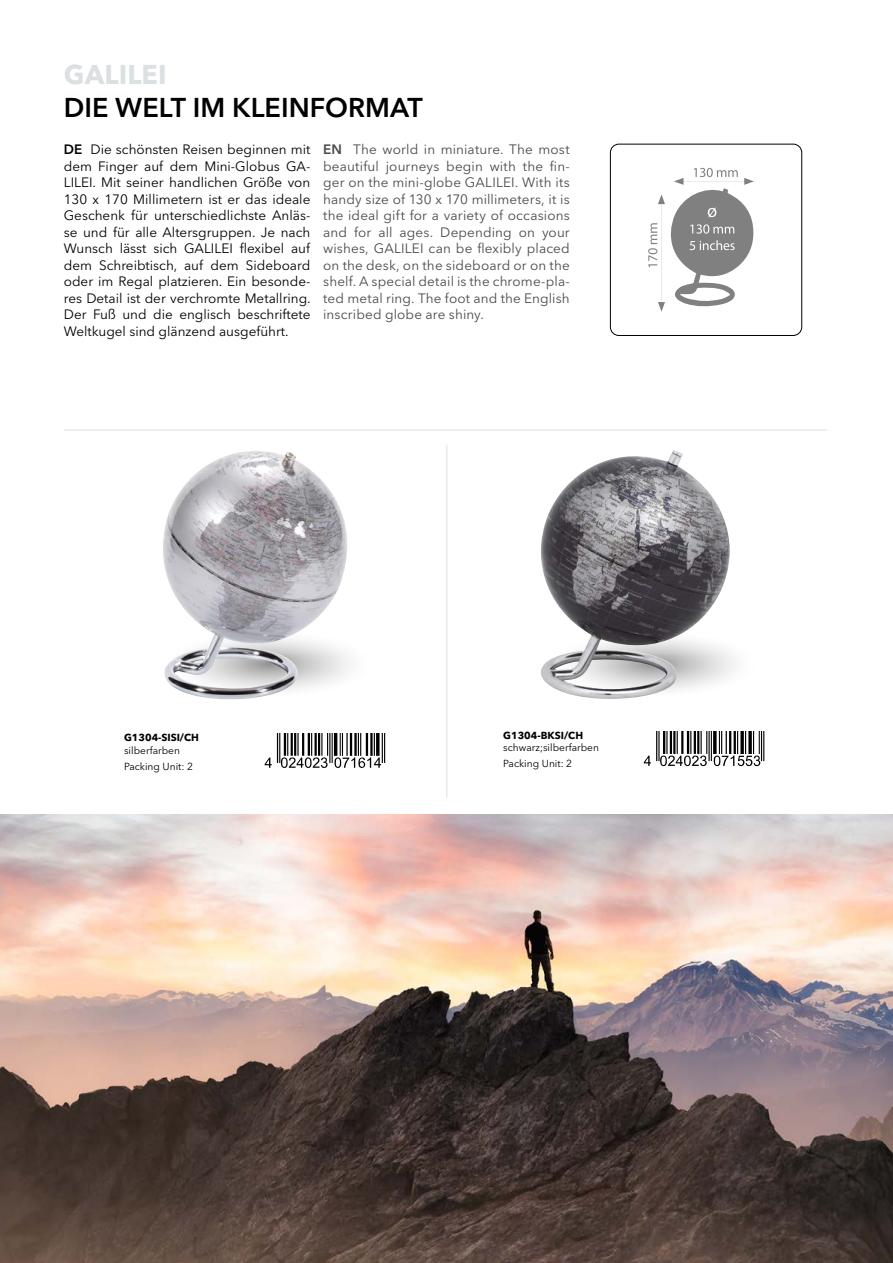
<style>
.page{position:relative;width:893px;height:1263px;background:#fff}
.page>*{position:absolute;margin:0;border:0;box-sizing:border-box;transform-origin:0 0}
.t1{font:96px "Code EAN Red";color:#000}
.t2{font:600 27px "Avenir Next LT Pro";color:#000}
.t3{font:700 27px "Avenir Next LT Pro";letter-spacing:.005em;color:#dbe0e3}
.t4{font:13.5px/16.5px "Avenir Next LT Pro";color:#000;text-align:justify}
.t5{font:13.5px/16.5px "Avenir Next LT Pro";letter-spacing:.01em;color:#4a4a49;text-align:justify}
.t6{font:10.2px/15.9px "Avenir Next LT Pro";color:#000}
.t7{font:700 10.2px "Avenir Next LT Pro";color:#000}
.s1{font-weight:600}
</style>
<div class="page">
<img style="left:541px;top:450px;width:194px;height:249px">
<img style="left:163px;top:451px;width:187px;height:249px">
<svg style="left:648px;top:168px;width:106px;height:144px"></svg>
<div style="left:610px;top:144px;width:192px;height:192px;border:1px solid #000;border-radius:9px"></div>
<img style="left:0;top:814px;width:893px;height:449px">
<hr style="left:446px;top:445px;width:1px;height:352px;background:#dae0e3">
<hr style="left:64px;top:430px;width:763px;height:1px;background:#dae0e3">
<h2 class="t3" style="left:64px;top:58px;width:104px">GALILEI</h2>
<h2 class="t2" style="left:64px;top:91px;width:360px">DIE WELT IM KLEINFORMAT</h2>
<p class="t4" style="left:64px;top:141px;width:248px"><span class="s1">DE</span> Die schönsten Reisen beginnen mit dem Finger auf dem Mini-Globus GA-LILEI. Mit seiner handlichen Größe von 130 x 170 Millimetern ist er das ideale Geschenk für unterschiedlichste Anläs&shy;se und für alle Altersgruppen. Je nach Wunsch lässt sich GALILEI flexibel auf dem Schreibtisch, auf dem Sideboard oder im Regal platzieren. Ein besonde&shy;res Detail ist der verchromte Metallring.<br>Der Fuß und die englisch beschriftete Weltkugel sind glänzend ausgeführt.</p>
<p class="t5" style="left:323px;top:141px;width:248px"><span class="s1">EN</span> The world in miniature. The most beautiful journeys begin with the fin&shy;ger on the mini-globe GALILEI. With its handy size of 130 x 170 millimeters, it is the ideal gift for a variety of occasions and for all ages. Depending on your wishes, GALILEI can be flexibly placed on the desk, on the sideboard or on the shelf. A special detail is the chrome-pla&shy;ted metal ring. The foot and the English inscribed globe are shiny.</p>
<p class="t7" style="left:124px;top:732px;width:76px">G1304-SISI/CH</p>
<p class="t6" style="left:124px;top:742px;width:70px">silberfarben<br>Packing Unit: 2</p>
<h1 class="t1" style="left:264px;top:678px;width:127px">4&lt;ANEANO=AHBGBE&gt;</h1>
<p class="t7" style="left:503px;top:729px;width:81px">G1304-BKSI/CH</p>
<p class="t6" style="left:503px;top:740px;width:97px">schwarz;silberfarben</p>
<p class="t6" style="left:503px;top:756px;width:70px">Packing Unit: 2</p>
<h1 class="t1" style="left:644px;top:677px;width:127px">4&lt;ANEANO=AHBFFD&gt;</h1>
</div>
